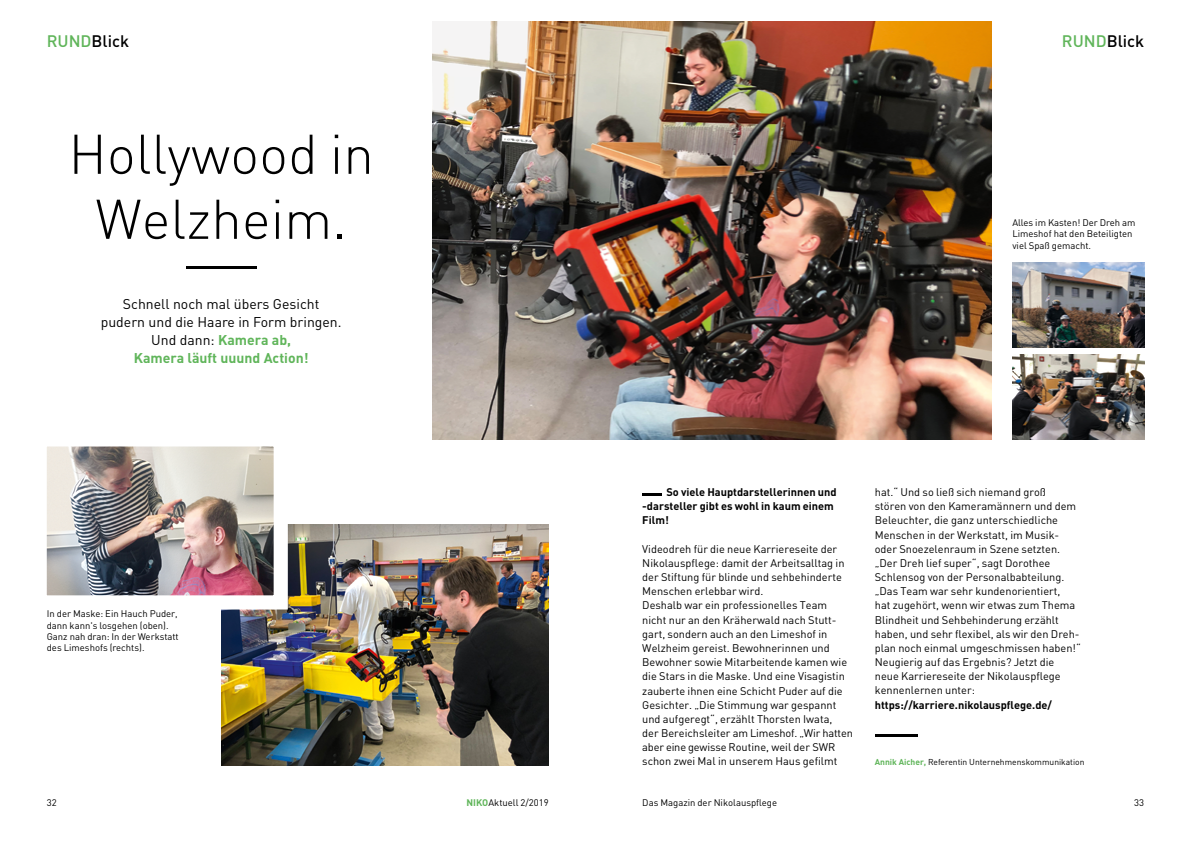
<style>
.page{position:relative;width:1191px;height:842px;background:#fff}
.page>*{position:absolute;margin:0;border:0;box-sizing:border-box;transform-origin:0 0}
.t1{font:300 55px/65px "DIN";color:#000;text-align:center}
.t2{font:500 16.5px "DIN";color:#000}
.t3{font:14px/18px "DIN";color:#000;text-align:center}
.t4{font:11px/14.2px "DIN";color:#000}
.t5{font:700 11px/14.2px "DIN";color:#000}
.t6{font:9.5px/11.3px "DIN";color:#000}
.t7{font:8.5px "DIN";color:#000}
.s1{color:#60b55a}
.s2{font-weight:700;color:#60b55a}
</style>
<div class="page">
<img style="left:432px;top:21px;width:559px;height:418px">
<img style="left:221px;top:524px;width:328px;height:241px">
<img style="left:48px;top:447px;width:225px;height:147px">
<hr style="left:642px;top:493px;width:20px;height:3px;background:#000">
<hr style="left:874px;top:734px;width:43px;height:3px;background:#000">
<img style="left:1012px;top:262px;width:132px;height:85px">
<img style="left:1012px;top:354px;width:132px;height:85px">
<hr style="left:186px;top:266px;width:71px;height:3px;background:#000">
<h2 class="t2" style="left:47px;top:31px;width:84px"><span class="s1">RUND</span>Blick</h2>
<h1 class="t1" style="left:68px;top:121px;width:307px">Hollywood in<br>Welzheim.</h1>
<p class="t3" style="left:101px;top:295px;width:242px">Schnell noch mal übers Gesicht pudern und die Haare in Form bringen.<br>Und dann: <span class="s2">Kamera ab,<br>Kamera läuft uuund Action!</span></p>
<p class="t6" style="left:47px;top:608px;width:133px">In der Maske: Ein Hauch Puder, dann kann's losgehen (oben).<br>Ganz nah dran: In der Werkstatt des Limeshofs (rechts).</p>
<h2 class="t2" style="left:1061px;top:31px;width:84px"><span class="s1">RUND</span>Blick</h2>
<p class="t6" style="left:1012px;top:217px;width:125px">Alles im Kasten! Der Dreh am<br>Limeshof hat den Beteiligten viel Spaß gemacht.</p>
<p class="t5" style="left:642px;top:485px;width:196px;text-indent:24px">So viele Hauptdarstellerinnen und -darsteller gibt es wohl in kaum einem<br>Film!</p>
<p class="t4" style="left:642px;top:541px;width:212px">Videodreh für die neue Karriereseite der Nikolauspflege: damit der Arbeitsalltag in der Stiftung für blinde und sehbehinderte Menschen erlebbar wird.<br>Deshalb war ein professionelles Team nicht nur an den Kräherwald nach Stutt&shy;gart, sondern auch an den Limeshof in Welzheim gereist. Bewohnerinnen und Bewohner sowie Mitarbeitende kamen wie die Stars in die Maske. Und eine Visagistin zauberte ihnen eine Schicht Puder auf die Gesichter. „Die Stimmung war gespannt und aufgeregt“, erzählt Thorsten Iwata,<br>der Bereichsleiter am Limeshof. „Wir hatten aber eine gewisse Routine, weil der SWR schon zwei Mal in unserem Haus gefilmt</p>
<p class="t4" style="left:874px;top:485px;width:207px">hat.“ Und so ließ sich niemand groß<br>stören von den Kameramännern und dem Beleuchter, die ganz unterschiedliche Menschen in der Werkstatt, im Musik&shy;oder Snoezelenraum in Szene setzten. „Der Dreh lief super“, sagt Dorothee Schlensog von der Personalbabteilung. „Das Team war sehr kundenorientiert,<br>hat zugehört, wenn wir etwas zum Thema Blindheit und Sehbehinderung erzählt haben, und sehr flexibel, als wir den Dreh&shy;plan noch einmal umgeschmissen haben!“ Neugierig auf das Ergebnis? Jetzt die neue Karriereseite der Nikolauspflege kennenlernen unter:</p>
<p class="t5" style="left:874px;top:697px;width:179px">https://karriere.nikolauspflege.de/</p>
<p class="t7" style="left:874px;top:757px;width:211px"><span class="s2">Annik Aicher,</span> Referentin Unternehmenskommunikation</p>
<p class="t6" style="left:47px;top:797px;width:11px">32</p>
<p class="t6" style="left:466px;top:797px;width:84px"><span class="s2">NIKO</span>Aktuell 2/2019</p>
<p class="t6" style="left:642px;top:797px;width:136px">Das Magazin der Nikolauspflege</p>
<p class="t6" style="left:1134px;top:797px;width:11px">33</p>
</div>
